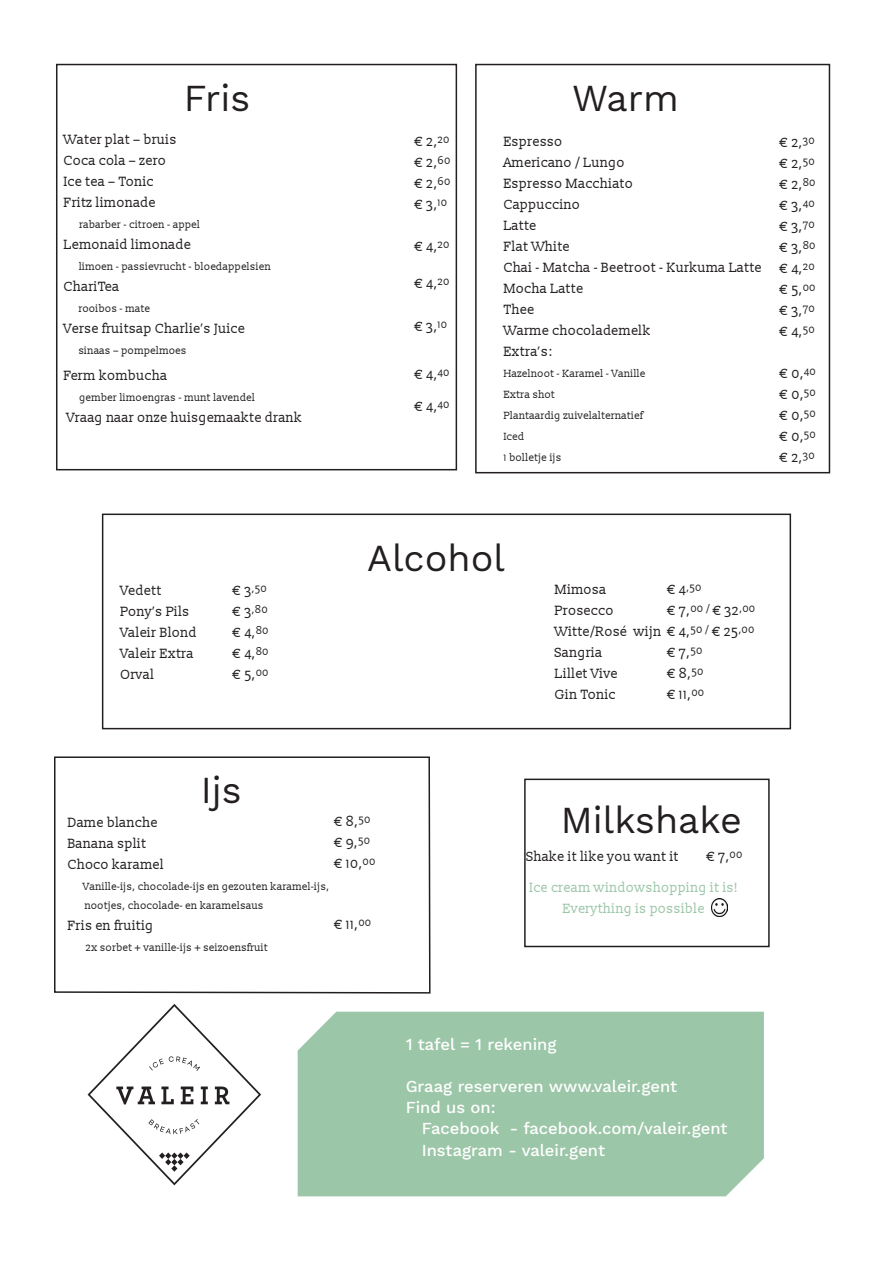
<style>
.page{position:relative;width:893px;height:1263px;background:#fff}
.page>*{position:absolute;margin:0;border:0;box-sizing:border-box;transform-origin:0 0}
.t1{font:37.5px "Work Sans";color:#231f20}
.t2{font:500 16.5px/21.3px "Work Sans";color:#fff}
.t3{font:13.5px/21px "Slabo 13 px";color:#231f20}
.t4{font:13.5px/21px "Slabo 13 px";color:#9cc6a8;text-align:center}
.t5{font:10.5px/21px "Slabo 13 px";color:#231f20}
.s1{font-size:13.5px}
</style>
<div class="page">
<div style="left:102px;top:514px;width:689px;height:215px;border:2px solid #231f20"></div>
<div style="left:56px;top:64px;width:401px;height:406px;border:2px solid #231f20"></div>
<div style="left:475px;top:64px;width:355px;height:409px;border:2px solid #231f20"></div>
<svg style="left:54px;top:756px;width:377px;height:238px"></svg>
<div style="left:524px;top:778px;width:246px;height:169px;border:2px solid #231f20"></div>
<div style="left:298px;top:1012px;width:466px;height:184px;background:#9cc6a8"></div>
<svg style="left:88px;top:1004px;width:173px;height:181px"></svg>
<img style="left:712px;top:899px;width:16px;height:17px">
<p class="t1" style="left:184px;top:76px;width:68px">Fris</p>
<p class="t1" style="left:572px;top:76px;width:108px">Warm</p>
<p class="t3" style="left:504px;top:130px;width:260px">Espresso<br>Americano / Lungo<br>Espresso Macchiato<br>Cappuccino<br>Latte<br>Flat White<br>Chai - Matcha - Beetroot - Kurkuma Latte<br>Mocha Latte<br>Thee<br>Warme chocolademelk<br>Extra’s:</p>
<p class="t5" style="left:504px;top:363px;width:144px">Hazelnoot - Karamel - Vanille<br>Extra shot<br>Plantaardig zuivelalternatief<br>Iced<br>1 bolletje ijs</p>
<p class="t3" style="left:64px;top:129px;width:115px">Water plat – bruis<br>Coca cola – zero<br>Ice tea – Tonic<br>Fritz limonade</p>
<p class="t5" style="left:79px;top:214px;width:123px">rabarber - citroen - appel</p>
<p class="t3" style="left:64px;top:234px;width:129px">Lemonaid limonade</p>
<p class="t5" style="left:79px;top:256px;width:194px">limoen - passievrucht - bloedappelsien</p>
<p class="t3" style="left:64px;top:276px;width:58px">ChariTea</p>
<p class="t5" style="left:79px;top:298px;width:73px">rooibos - mate</p>
<p class="t3" style="left:64px;top:318px;width:183px">Verse fruitsap Charlie’s Juice</p>
<p class="t5" style="left:79px;top:340px;width:110px">sinaas – pompelmoes</p>
<p class="t3" style="left:64px;top:364px;width:105px">Ferm kombucha</p>
<p class="t5" style="left:79px;top:386px;width:178px">gember limoengras - munt lavendel</p>
<p class="t3" style="left:67px;top:406px;width:237px">Vraag naar onze huisgemaakte drank</p>
<p class="t3" style="left:414px;top:130px;width:38px;text-align:justify">€ 2,<sup>20 </sup>€ 2,<sup>60 </sup>€ 2,<sup>60 </sup>€ 3,<sup>10</sup></p>
<p class="t3" style="left:414px;top:235px;width:37px">€ 4,<sup>20</sup></p>
<p class="t3" style="left:414px;top:273px;width:37px">€ 4,<sup>20</sup></p>
<p class="t3" style="left:414px;top:316px;width:35px">€ 3,<sup>10</sup></p>
<p class="t3" style="left:414px;top:364px;width:37px">€ 4,<sup>40</sup></p>
<p class="t3" style="left:414px;top:395px;width:37px">€ 4,<sup>40</sup></p>
<p class="t3" style="left:779px;top:132px;width:38px;text-align:justify">€ 2,<sup>30 </sup>€ 2,<sup>50 </sup>€ 2,<sup>80 </sup>€ 3,<sup>40 </sup>€ 3,<sup>70 </sup>€ 3,<sup>80 </sup>€ 4,<sup>20 </sup>€ 5,<sup>00 </sup>€ 3,<sup>70 </sup>€ 4,<sup>50</sup></p>
<p class="t3" style="left:779px;top:363px;width:39px;text-align:justify">€ 0,<sup>40 </sup>€ 0,<sup>50 </sup>€ 0,<sup>50 </sup>€ 0,<sup>50 </sup>€ 2,<sup>30</sup></p>
<p class="t3" style="left:120px;top:579px;width:78px">Vedett<br>Pony’s Pils<br>Valeir Blond<br>Valeir Extra<br>Orval</p>
<p class="t5" style="left:232px;top:578px;width:37px"><span class="s1">€ 3</span>,50 <span class="s1">€ 3</span>,80</p>
<p class="t3" style="left:232px;top:622px;width:38px;text-align:justify">€ 4,<sup>80 </sup>€ 4,<sup>80 </sup>€ 5,<sup>00</sup></p>
<p class="t1" style="left:367px;top:536px;width:139px">Alcohol</p>
<p class="t3" style="left:555px;top:578px;width:61px">Mimosa<br>Prosecco</p>
<p class="t3" style="left:555px;top:641px;width:65px">Sangria<br>Lillet Vive<br>Gin Tonic</p>
<p class="t5" style="left:667px;top:577px;width:37px"><span class="s1">€ 4</span>,50</p>
<p class="t3" style="left:667px;top:600px;width:90px">€ 7,<sup>00</sup> <sup>/</sup> € 32<sup>,00</sup></p>
<p class="t3" style="left:555px;top:620px;width:201px">Witte/Rosé wijn € 4,<sup>50</sup> <sup>/</sup> € 25<sup>,00</sup></p>
<p class="t3" style="left:667px;top:642px;width:37px">€ 7,<sup>50</sup></p>
<p class="t3" style="left:667px;top:663px;width:39px">€ 8,<sup>50</sup></p>
<p class="t3" style="left:667px;top:684px;width:39px">€ 11,<sup>00</sup></p>
<p class="t1" style="left:201px;top:768px;width:42px">Ijs</p>
<p class="t3" style="left:334px;top:811px;width:43px">€ 8,<sup>50 </sup>€ 9,<sup>50 </sup>€ 10,<sup>00</sup></p>
<p class="t3" style="left:68px;top:811px;width:98px">Dame blanche<br>Banana split<br>Choco karamel</p>
<p class="t5" style="left:83px;top:876px;width:248px;line-height:19.5px">Vanille-ijs, chocolade-ijs en gezouten karamel-ijs, nootjes, chocolade- en karamelsaus</p>
<p class="t3" style="left:68px;top:915px;width:88px">Fris en fruitig</p>
<p class="t5" style="left:86px;top:937px;width:184px">2x sorbet + vanille-ijs + seizoensfruit</p>
<p class="t3" style="left:334px;top:914px;width:39px">€ 11,<sup>00</sup></p>
<p class="t1" style="left:561px;top:798px;width:182px">Milkshake</p>
<p class="t3" style="left:526px;top:845px;width:154px">Shake it like you want it</p>
<p class="t3" style="left:706px;top:845px;width:38px">€ 7,<sup>00</sup></p>
<p class="t4" style="left:530px;top:876px;width:210px">Ice cream windowshopping it is!<br>Everything is possible</p>
<p class="t2" style="left:406px;top:1034px;width:152px">1 tafel = 1 rekening</p>
<p class="t2" style="left:406px;top:1076px;width:273px">Graag reserveren www.valeir.gent</p>
<p class="t2" style="left:422px;top:1097px;width:307px;text-indent:-16px">Find us on:<br>Facebook - facebook.com/valeir.gent<br>Instagram - valeir.gent</p>
</div>
